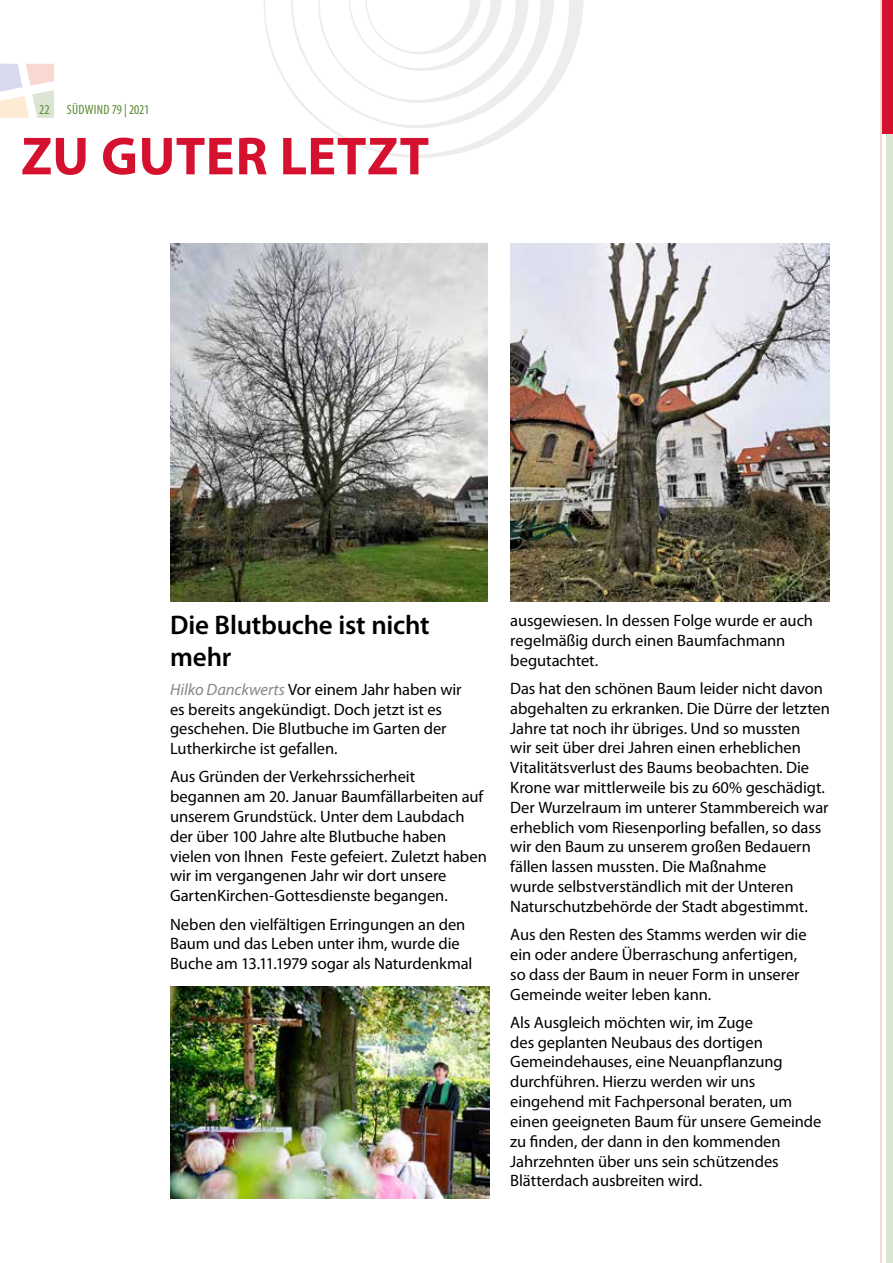
<style>
.page{position:relative;width:893px;height:1263px;background:#fff}
.page>*{position:absolute;margin:0;border:0;box-sizing:border-box;transform-origin:0 0}
.t1{font:700 54px "Myriad Pro";letter-spacing:.01em;color:#d51130}
.t2{font:600 27px/32.4px "Myriad Pro";letter-spacing:-.01em;color:#000}
.t3{font:16.5px/19.8px "Myriad Pro";letter-spacing:-.005em;color:#000}
.t4{font:condensed 13.5px "Myriad Pro";letter-spacing:.015em;color:#578931}
.s1{font-style:italic;color:#878787}
</style>
<div class="page">
<svg style="left:0;top:64px;width:54px;height:54px"></svg>
<svg style="left:264px;top:0;width:319px;height:158px"></svg>
<div style="left:886px;top:0;width:7px;height:1263px;background:#dce5d3"></div>
<hr style="left:880px;top:0;width:1px;height:1263px;background:#f8d8d1">
<div style="left:882px;top:0;width:11px;height:134px;background:#d51130"></div>
<img style="left:510px;top:243px;width:319px;height:358px">
<img style="left:171px;top:986px;width:318px;height:212px">
<img style="left:170px;top:243px;width:317px;height:358px">
<p class="t4" style="left:39px;top:102px;width:12px">22</p>
<p class="t4" style="left:67px;top:102px;width:84px">SÜDWIND 79 | 2021</p>
<h1 class="t1" style="left:21px;top:121px;width:409px">ZU GUTER LETZT</h1>
<h2 class="t2" style="left:170px;top:608px;width:261px">Die Blutbuche ist nicht mehr</h2>
<p class="t3" style="left:170px;top:679px;width:293px"><span class="s1">Hilko Danckwerts</span> Vor einem Jahr haben wir es bereits angekündigt. Doch jetzt ist es geschehen. Die Blutbuche im Garten der Lutherkirche ist gefallen.</p>
<p class="t3" style="left:170px;top:767px;width:318px">Aus Gründen der Verkehrssicherheit begannen am 20. Januar Baumfällarbeiten auf unserem Grundstück. Unter dem Laubdach der über 100 Jahre alte Blutbuche haben vielen von Ihnen Feste gefeiert. Zuletzt haben wir im vergangenen Jahr wir dort unsere GartenKirchen-Gottesdienste begangen.</p>
<p class="t3" style="left:170px;top:914px;width:304px">Neben den vielfältigen Erringungen an den<br>Baum und das Leben unter ihm, wurde die<br>Buche am 13.11.1979 sogar als Naturdenkmal</p>
<p class="t3" style="left:510px;top:610px;width:304px">ausgewiesen. In dessen Folge wurde er auch regelmäßig durch einen Baumfachmann begutachtet.</p>
<p class="t3" style="left:510px;top:678px;width:321px">Das hat den schönen Baum leider nicht davon abgehalten zu erkranken. Die Dürre der letzten Jahre tat noch ihr übriges. Und so mussten<br>wir seit über drei Jahren einen erheblichen Vitalitätsverlust des Baums beobachten. Die Krone war mittlerweile bis zu 60% geschädigt.<br>Der Wurzelraum im unterer Stammbereich war erheblich vom Riesenporling befallen, so dass wir den Baum zu unserem großen Bedauern fällen lassen mussten. Die Maßnahme<br>wurde selbstverständlich mit der Unteren Naturschutzbehörde der Stadt abgestimmt.</p>
<p class="t3" style="left:510px;top:924px;width:298px">Aus den Resten des Stamms werden wir die ein oder andere Überraschung anfertigen, so dass der Baum in neuer Form in unserer Gemeinde weiter leben kann.</p>
<p class="t3" style="left:510px;top:1012px;width:313px">Als Ausgleich möchten wir, im Zuge<br>des geplanten Neubaus des dortigen Gemeindehauses, eine Neuanpflanzung durchführen. Hierzu werden wir uns eingehend mit Fachpersonal beraten, um einen geeigneten Baum für unsere Gemeinde zu finden, der dann in den kommenden Jahrzehnten über uns sein schützendes Blätterdach ausbreiten wird.</p>
</div>
